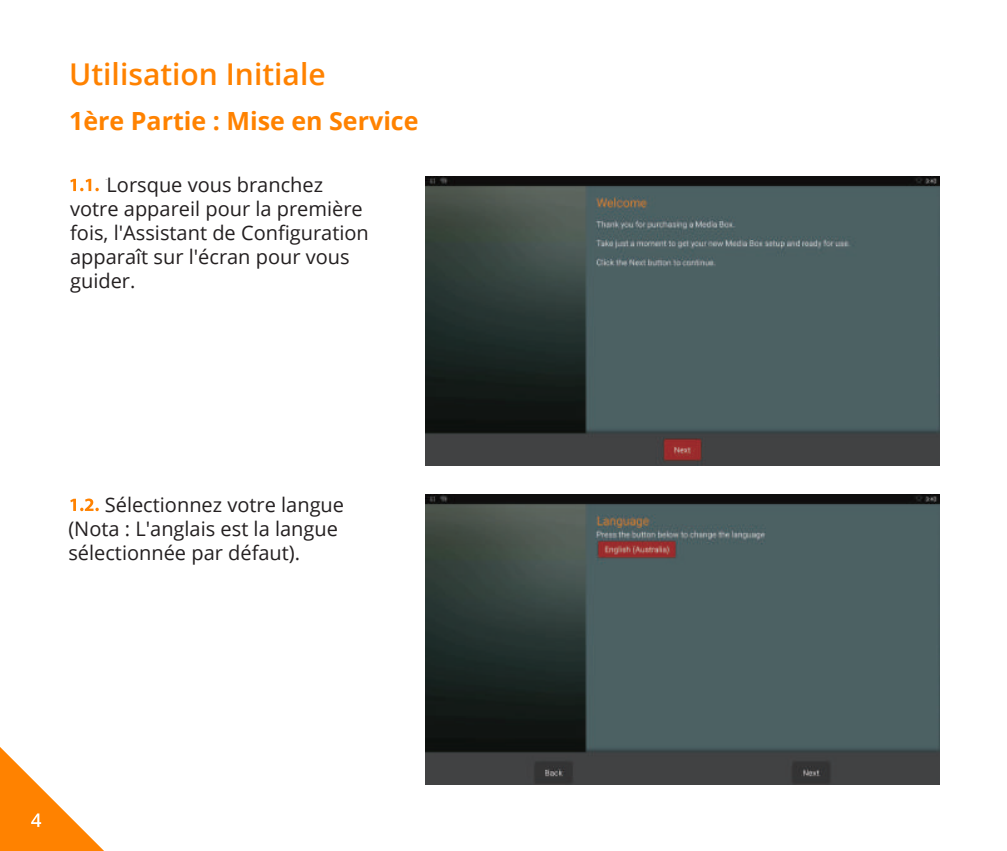
<style>
.page{position:relative;width:1007px;height:851px;background:#fff}
.page>*{position:absolute;margin:0;border:0;box-sizing:border-box;transform-origin:0 0}
.t1{font:600 30px "Open Sans";color:#ff8200}
.t2{font:700 25px "Open Sans";color:#ff8200}
.t3{font:20px/24px "Open Sans";color:#231f20}
</style>
<div class="page">
<img style="left:425px;top:177px;width:514px;height:289px">
<img style="left:425px;top:495px;width:514px;height:289px">
<svg style="left:0;top:747px;width:104px;height:104px"></svg>
<svg style="left:70px;top:179px;width:29px;height:12px"></svg>
<svg style="left:70px;top:498px;width:29px;height:13px"></svg>
<h1 class="t1" style="left:69px;top:54px;width:258px">Utilisation Initiale</h1>
<p class="t2" style="left:69px;top:103px;width:351px">1ère Partie : Mise en Service</p>
<p class="t3" style="left:70px;top:172px;width:300px;text-indent:36px">Lorsque vous branchez votre appareil pour la première fois, l'Assistant de Configuration apparaît sur l'écran pour vous guider.</p>
<p class="t3" style="left:68px;top:492px;width:277px;text-indent:36px">Sélectionnez votre langue (Nota : L'anglais est la langue sélectionnée par défaut).</p>
</div>
